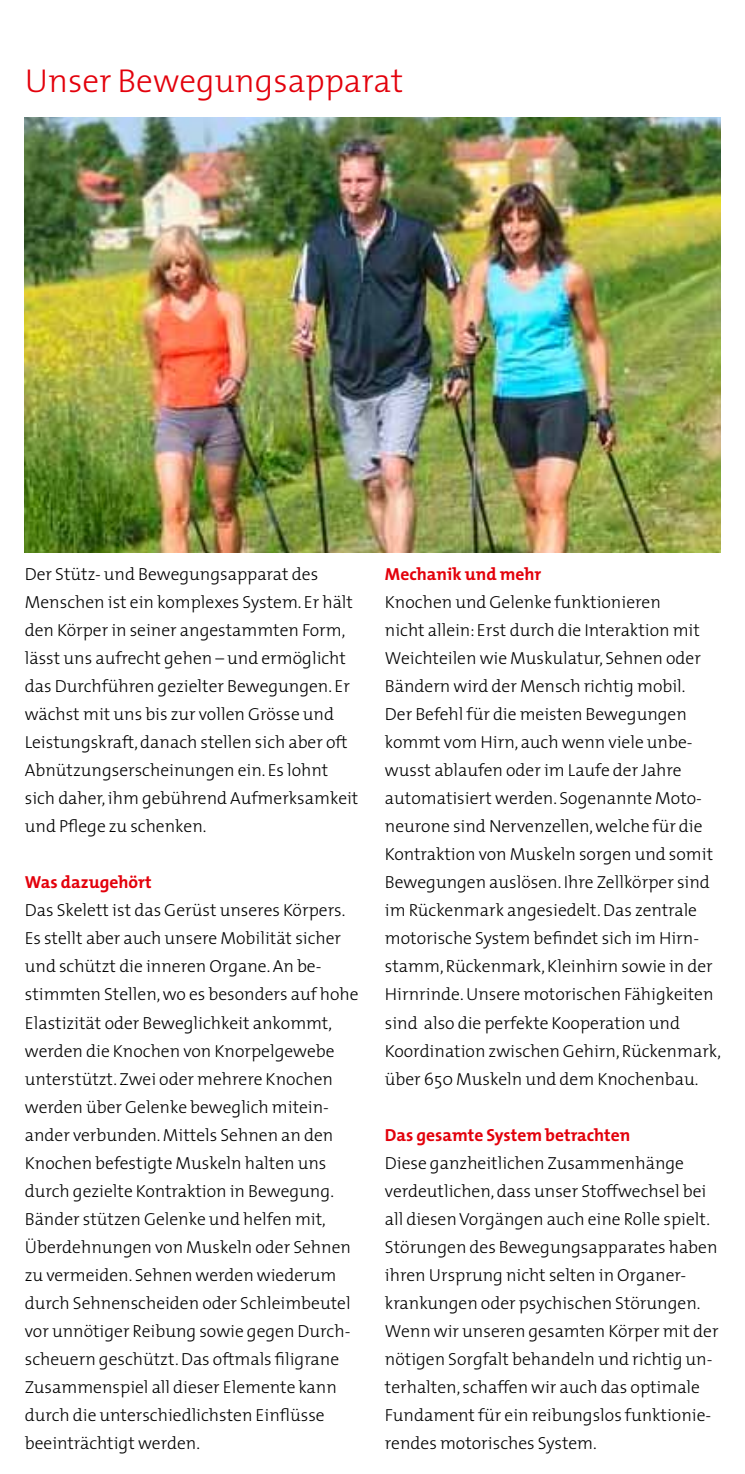
<style>
.page{position:relative;width:745px;height:1474px;background:#fff}
.page>*{position:absolute;margin:0;border:0;box-sizing:border-box;transform-origin:0 0}
.t1{font:300 33.25px "The Mix";color:#e3000b}
.t2{font:300 17.5px/28px "The Mix";color:#000}
.t3{font:700 17.5px "The Mix";color:#e3000b}
</style>
<div class="page">
<img style="left:25px;top:118px;width:694px;height:434px">
<h1 class="t1" style="left:25px;top:54px;width:380px">Unser Bewegungsapparat</h1>
<p class="t2" style="left:25px;top:560px;width:335px">Der Stütz- und Bewegungsapparat des Menschen ist ein komplexes System. Er hält den Körper in seiner angestammten Form, lässt uns aufrecht gehen – und ermöglicht das Durchführen gezielter Bewegungen. Er wächst mit uns bis zur vollen Grösse und Leistungskraft, danach stellen sich aber oft Abnützungserscheinungen ein. Es lohnt sich daher, ihm gebührend Aufmerksamkeit und Pflege zu schenken.</p>
<p class="t3" style="left:25px;top:867px;width:128px">Was dazugehört</p>
<p class="t2" style="left:25px;top:896px;width:335px">Das Skelett ist das Gerüst unseres Körpers.<br>Es stellt aber auch unsere Mobilität sicher und schützt die inneren Organe. An be&shy;stimmten Stellen, wo es besonders auf hohe Elastizität oder Beweglichkeit ankommt, werden die Knochen von Knorpelgewebe unterstützt. Zwei oder mehrere Knochen werden über Gelenke beweglich mitein&shy;ander verbunden. Mittels Sehnen an den Knochen befestigte Muskeln halten uns durch gezielte Kontraktion in Bewegung.<br>Bänder stützen Gelenke und helfen mit, Überdehnungen von Muskeln oder Sehnen zu vermeiden. Sehnen werden wiederum durch Sehnenscheiden oder Schleimbeutel vor unnötiger Reibung sowie gegen Durch&shy;scheuern geschützt. Das oftmals filigrane Zusammenspiel all dieser Elemente kann durch die unterschiedlichsten Einflüsse beeinträchtigt werden.</p>
<p class="t3" style="left:384px;top:559px;width:158px">Mechanik und mehr</p>
<p class="t2" style="left:384px;top:588px;width:337px">Knochen und Gelenke funktionieren<br>nicht allein: Erst durch die Interaktion mit Weichteilen wie Muskulatur, Sehnen oder Bändern wird der Mensch richtig mobil.<br>Der Befehl für die meisten Bewegungen kommt vom Hirn, auch wenn viele unbe&shy;wusst ablaufen oder im Laufe der Jahre automatisiert werden. Sogenannte Moto&shy;neurone sind Nervenzellen, welche für die Kontraktion von Muskeln sorgen und somit Bewegungen auslösen. Ihre Zellkörper sind im Rückenmark angesiedelt. Das zentrale motorische System befindet sich im Hirn&shy;stamm, Rückenmark, Kleinhirn sowie in der Hirnrinde. Unsere motorischen Fähigkeiten sind also die perfekte Kooperation und Koordination zwischen Gehirn, Rückenmark, über 650 Muskeln und dem Knochenbau.</p>
<p class="t3" style="left:384px;top:1119px;width:247px">Das gesamte System betrachten</p>
<p class="t2" style="left:384px;top:1148px;width:335px">Diese ganzheitlichen Zusammenhänge verdeutlichen, dass unser Stoffwechsel bei all diesen Vorgängen auch eine Rolle spielt.<br>Störungen des Bewegungsapparates haben ihren Ursprung nicht selten in Organer&shy;krankungen oder psychischen Störungen.<br>Wenn wir unseren gesamten Körper mit der nötigen Sorgfalt behandeln und richtig un&shy;terhalten, schaffen wir auch das optimale Fundament für ein reibungslos funktionie&shy;rendes motorisches System.</p>
</div>
